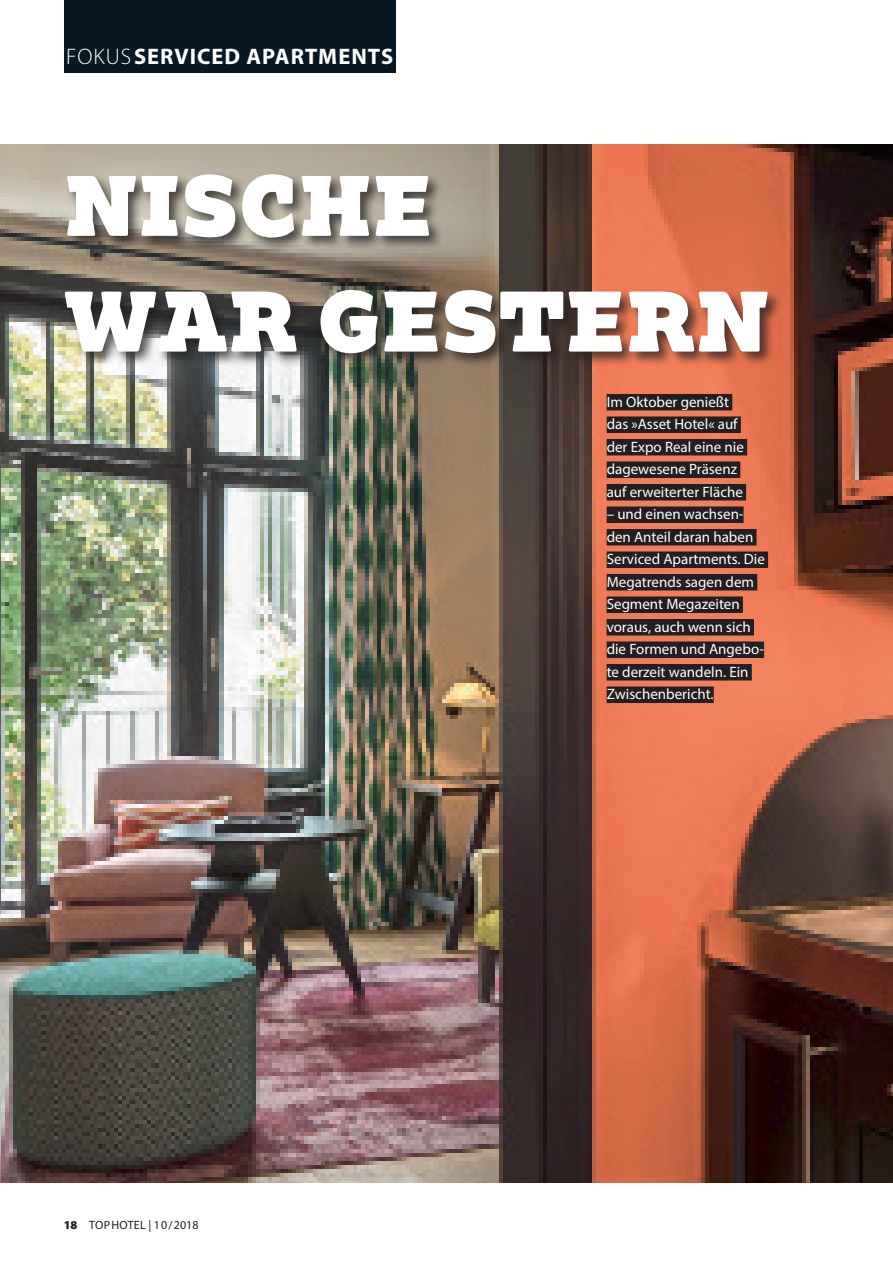
<style>
.page{position:relative;width:893px;height:1263px;background:#fff}
.page>*{position:absolute;margin:0;border:0;box-sizing:border-box;transform-origin:0 0}
.t1{font:700 94.2px/115.6px "Grueber";color:#fff}
.t2{font:700 22.5px "Myriad Pro";letter-spacing:.045em;color:#fff}
.t3{font:15px/22.5px "Myriad Pro";color:#fff}
.t4{font:12px "Myriad Pro";letter-spacing:.02em;color:#231f20}
.s1{font-weight:300}
.s2{font-weight:900}
</style>
<div class="page">
<img style="left:0;top:145px;width:893px;height:1037px">
<div style="left:64px;top:0;width:331px;height:72px;background:#071822"></div>
<div style="left:607px;top:394px;width:125px;height:16px;background:#231f20"></div>
<div style="left:607px;top:416px;width:134px;height:17px;background:#231f20"></div>
<div style="left:607px;top:439px;width:140px;height:16px;background:#231f20"></div>
<div style="left:607px;top:461px;width:133px;height:17px;background:#231f20"></div>
<div style="left:607px;top:484px;width:139px;height:16px;background:#231f20"></div>
<div style="left:607px;top:506px;width:137px;height:17px;background:#231f20"></div>
<div style="left:607px;top:529px;width:149px;height:16px;background:#231f20"></div>
<div style="left:607px;top:551px;width:161px;height:17px;background:#231f20"></div>
<div style="left:607px;top:574px;width:150px;height:16px;background:#231f20"></div>
<div style="left:607px;top:596px;width:136px;height:17px;background:#231f20"></div>
<div style="left:607px;top:619px;width:147px;height:16px;background:#231f20"></div>
<div style="left:607px;top:641px;width:157px;height:17px;background:#231f20"></div>
<div style="left:607px;top:664px;width:145px;height:16px;background:#231f20"></div>
<div style="left:607px;top:686px;width:107px;height:17px;background:#231f20"></div>
<div style="left:63px;top:172px;width:719px;height:197px;background:#231f20;opacity:.75"></div>
<h2 class="t2" style="left:66px;top:41px;width:329px"><span class="s1">FOKUS</span>SERVICED APARTMENTS</h2>
<h1 class="t1" style="left:64px;top:150px;width:707px">NISCHE<br>WAR GESTERN</h1>
<p class="t4" style="left:64px;top:1218px;width:136px"><span class="s2">18</span> TOPHOTEL | 10/2018</p>
<p class="t3" style="left:607px;top:390px;width:139px">Im Oktober genießt das »Asset Hotel« auf der Expo Real eine nie dagewesene Präsenz auf erweiterter Fläche</p>
<p class="t3" style="left:607px;top:503px;width:160px">– und einen wachsen&shy;den Anteil daran haben<br>Serviced Apartments. Die<br>Megatrends sagen dem<br>Segment Megazeiten voraus, auch wenn sich die Formen und Angebo&shy;te derzeit wandeln. Ein<br>Zwischenbericht.</p>
</div>
